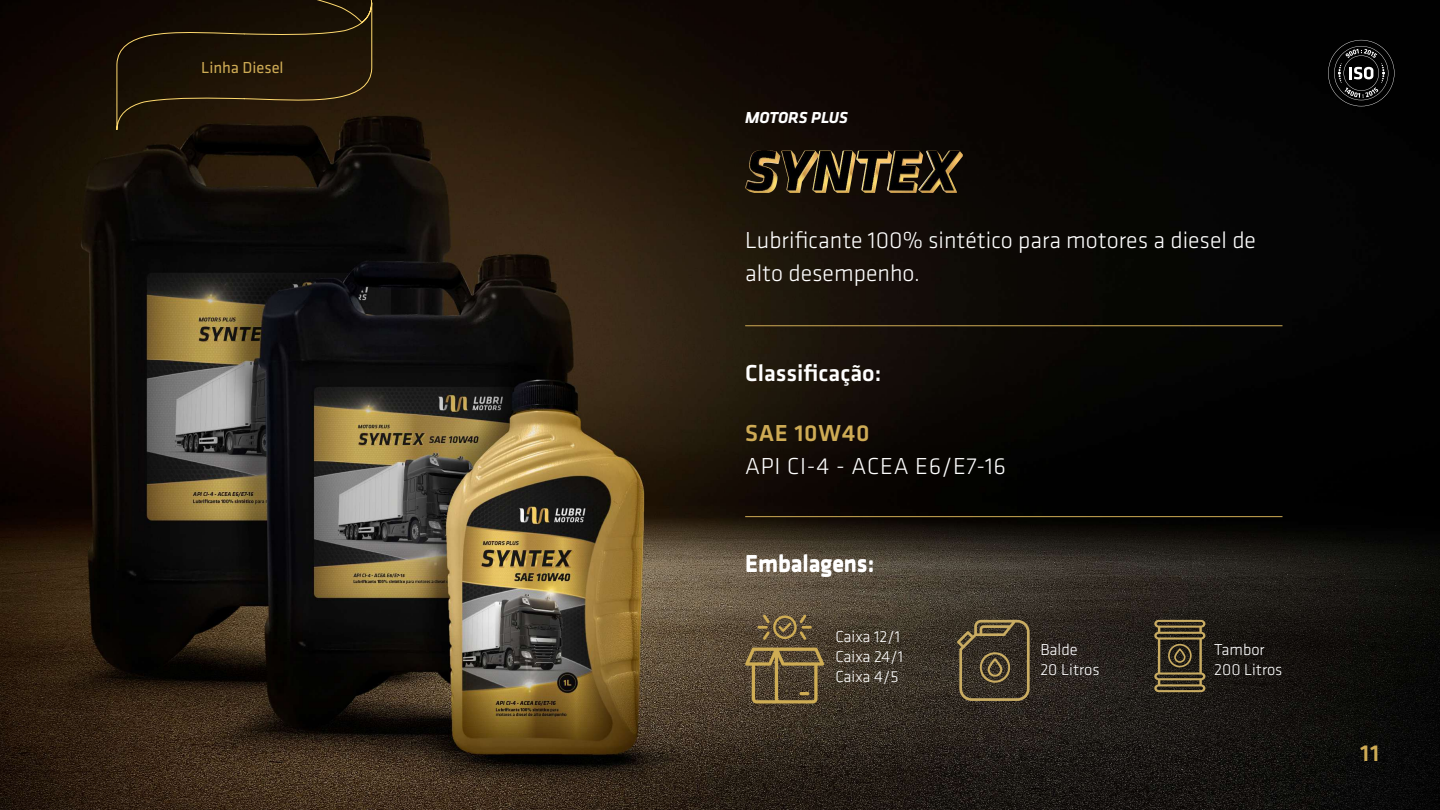
<style>
.page{position:relative;width:1440px;height:810px;background:#fff}
.page>*{position:absolute;margin:0;border:0;box-sizing:border-box;transform-origin:0 0}
.t1{font:300 24px/33.3px "Klavika CH";color:#fff}
.t2{font:500 24px "Klavika CH";color:#fff}
.t3{font:300 24px "Klavika CH";letter-spacing:.03em;color:#fff}
.t4{font:500 24px "Klavika CH";letter-spacing:.03em;color:#ceab55}
.t5{font:300 16.5px/19.8px "Klavika CH";color:#fff}
.t6{font:16.5px "Klavika CH";color:#ceab55}
.t7{font:italic 700 16.5px "Klavika CH";color:#fff}
</style>
<div class="page">
<img style="left:0;top:0;width:1440px;height:810px">
<svg style="left:88px;top:0;width:284px;height:130px;background:#1f1407"></svg>
<hr style="left:745px;top:325px;width:537px;height:1px;background:#ceab55">
<hr style="left:745px;top:516px;width:537px;height:1px;background:#ceab55">
<svg style="left:745px;top:648px;width:79px;height:55px;background:#6d5b38"></svg>
<svg style="left:758px;top:615px;width:54px;height:25px"></svg>
<svg style="left:957px;top:620px;width:73px;height:81px;background:#534731"></svg>
<svg style="left:1154px;top:620px;width:51px;height:72px;background:#574b2f"></svg>
<svg style="left:767px;top:191px;width:12px;height:3px"></svg>
<svg style="left:800px;top:190px;width:19px;height:4px"></svg>
<svg style="left:880px;top:190px;width:12px;height:4px"></svg>
<svg style="left:916px;top:191px;width:7px;height:3px"></svg>
<hr style="left:776px;top:150px;width:1px;height:41px;background:#dbb057">
<hr style="left:856px;top:151px;width:1px;height:40px;background:#ffd96e">
<hr style="left:887px;top:151px;width:1px;height:40px;background:#edc261">
<hr style="left:918px;top:151px;width:1px;height:40px;background:#c79c4a">
<img style="left:749px;top:150px;width:16px;height:30px">
<img style="left:792px;top:151px;width:59px;height:19px">
<svg style="left:1328px;top:40px;width:66px;height:66px;background:#212121"></svg>
<p class="t6" style="left:201px;top:57px;width:84px">Linha Diesel</p>
<p class="t7" style="left:745px;top:105px;width:104px">MOTORS PLUS</p>
<p class="t1" style="left:745px;top:223px;width:512px">Lubrificante 100% sintético para motores a diesel de alto desempenho.</p>
<p class="t2" style="left:745px;top:357px;width:138px">Classificação:</p>
<p class="t4" style="left:745px;top:417px;width:126px">SAE 10W40</p>
<p class="t3" style="left:745px;top:452px;width:262px">API CI-4 - ACEA E6/E7-16</p>
<p class="t2" style="left:745px;top:547px;width:131px">Embalagens:</p>
<p class="t5" style="left:835px;top:627px;width:69px">Caixa 12/1<br>Caixa 24/1<br>Caixa 4/5</p>
<p class="t5" style="left:1040px;top:639px;width:61px">Balde<br>20 Litros</p>
<p class="t5" style="left:1214px;top:639px;width:70px">Tambor<br>200 Litros</p>
<p class="t4" style="left:1360px;top:736px;width:21px">11</p>
</div>
